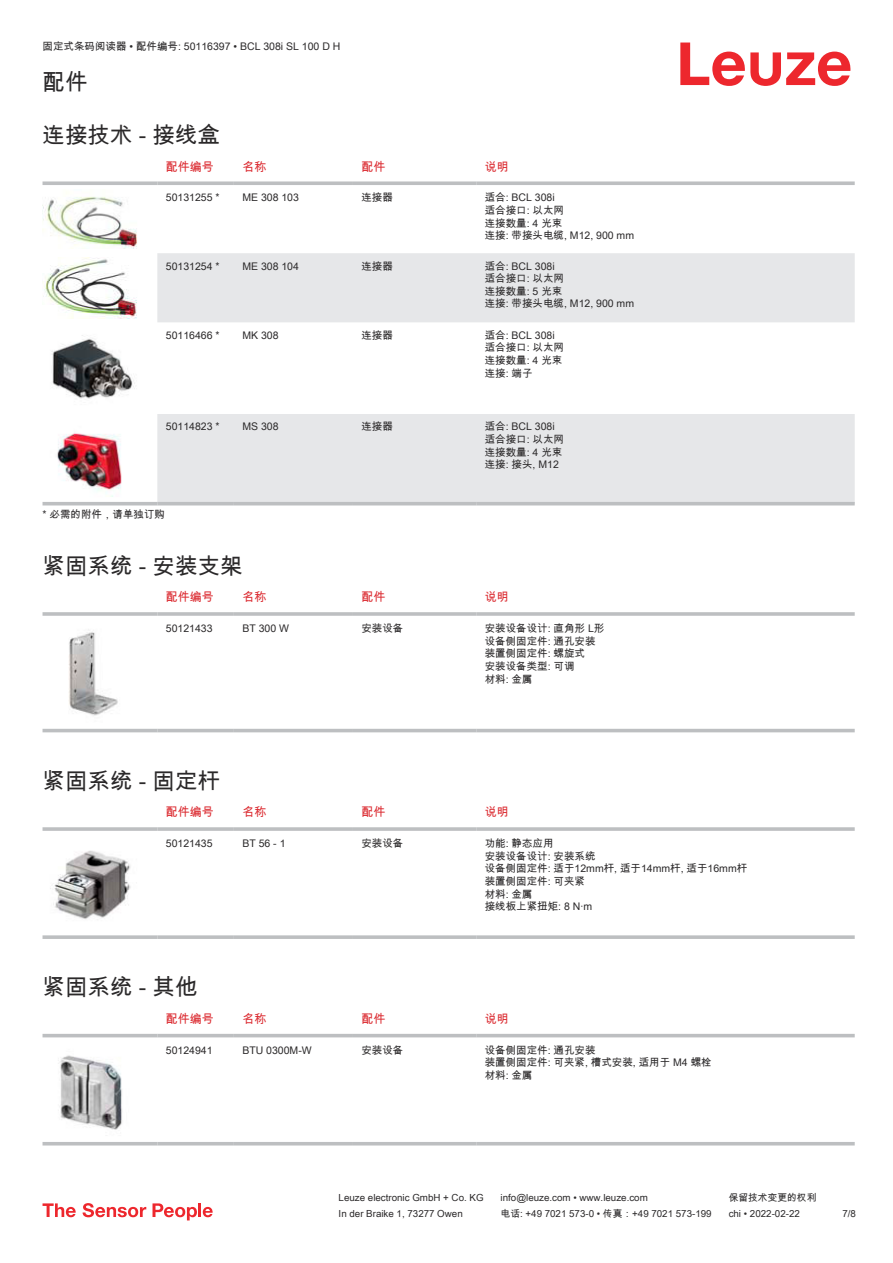
<style>
.page{position:relative;width:893px;height:1263px;background:#fff}
.page>*{position:absolute;margin:0;border:0;box-sizing:border-box;transform-origin:0 0}
.t1{font:22.5px "Arial Unicode MS";color:#2b292a}
.t2{font:12px "Arial Unicode MS";color:#db2a30}
.t3{font:10.5px/12.6px "Arial Unicode MS";color:#2b292a}
.t4{font:9.75px "Arial Unicode MS";color:#2b292a}
</style>
<div class="page">
<svg style="left:680px;top:43px;width:170px;height:43px"></svg>
<svg style="left:157px;top:253px;width:698px;height:249px;fill:#e6e7e9"></svg>
<svg style="left:43px;top:181px;width:114px;height:4px"></svg>
<svg style="left:157px;top:181px;width:77px;height:4px"></svg>
<svg style="left:234px;top:181px;width:119px;height:4px"></svg>
<svg style="left:353px;top:181px;width:123px;height:4px"></svg>
<svg style="left:476px;top:181px;width:379px;height:4px;background:#c4c6c8"></svg>
<hr style="left:43px;top:502px;width:114px;height:3px;background:#bdbfc1">
<hr style="left:157px;top:502px;width:77px;height:3px;background:#bdbfc1">
<hr style="left:234px;top:502px;width:119px;height:3px;background:#bdbfc1">
<hr style="left:353px;top:502px;width:123px;height:3px;background:#bdbfc1">
<hr style="left:476px;top:502px;width:379px;height:3px;background:#bdbfc1">
<img style="left:43px;top:197px;width:94px;height:52px">
<img style="left:43px;top:257px;width:94px;height:61px">
<img style="left:52px;top:335px;width:83px;height:64px">
<img style="left:57px;top:433px;width:65px;height:64px">
<svg style="left:43px;top:728px;width:812px;height:5px;fill:#efeff0"></svg>
<hr style="left:43px;top:612px;width:114px;height:4px;background:#bdbfc1">
<hr style="left:157px;top:612px;width:77px;height:4px;background:#c9cbcc">
<hr style="left:234px;top:612px;width:119px;height:4px;background:#c4c6c7">
<hr style="left:353px;top:612px;width:123px;height:4px;background:#bdbfc1">
<hr style="left:476px;top:612px;width:379px;height:4px;background:#c9cbcc">
<hr style="left:43px;top:729px;width:114px;height:3px;background:#bdbfc1">
<hr style="left:157px;top:729px;width:77px;height:3px;background:#bdbfc1">
<hr style="left:234px;top:729px;width:119px;height:3px;background:#bdbfc1">
<hr style="left:353px;top:729px;width:123px;height:3px;background:#bdbfc1">
<hr style="left:476px;top:729px;width:379px;height:3px;background:#bdbfc1">
<img style="left:69px;top:629px;width:49px;height:87px">
<svg style="left:43px;top:827px;width:114px;height:4px"></svg>
<hr style="left:157px;top:827px;width:77px;height:4px;background:#c7c8ca">
<hr style="left:234px;top:827px;width:119px;height:4px;background:#bdbfc1">
<svg style="left:353px;top:827px;width:123px;height:4px"></svg>
<hr style="left:476px;top:827px;width:379px;height:4px;background:#c7c8ca">
<svg style="left:43px;top:935px;width:114px;height:4px"></svg>
<svg style="left:157px;top:935px;width:77px;height:4px"></svg>
<svg style="left:234px;top:935px;width:119px;height:4px"></svg>
<svg style="left:353px;top:935px;width:123px;height:4px"></svg>
<svg style="left:476px;top:935px;width:379px;height:4px;background:#c3c5c7"></svg>
<img style="left:50px;top:850px;width:81px;height:69px">
<svg style="left:43px;top:1033px;width:812px;height:113px"></svg>
<hr style="left:43px;top:1034px;width:114px;height:3px;background:#bdbfc1">
<hr style="left:157px;top:1034px;width:77px;height:3px;background:#bdbfc1">
<hr style="left:234px;top:1034px;width:119px;height:3px;background:#bdbfc1">
<hr style="left:353px;top:1034px;width:123px;height:3px;background:#bdbfc1">
<hr style="left:476px;top:1034px;width:379px;height:3px;background:#bdbfc1">
<hr style="left:43px;top:1142px;width:114px;height:3px;background:#bdbfc1">
<hr style="left:157px;top:1142px;width:77px;height:3px;background:#bdbfc1">
<hr style="left:234px;top:1142px;width:119px;height:3px;background:#bdbfc1">
<hr style="left:353px;top:1142px;width:123px;height:3px;background:#bdbfc1">
<hr style="left:476px;top:1142px;width:379px;height:3px;background:#bdbfc1">
<img style="left:43px;top:1042px;width:97px;height:97px">
<svg style="left:43px;top:1203px;width:33px;height:14px"></svg>
<svg style="left:83px;top:1203px;width:63px;height:14px"></svg>
<svg style="left:153px;top:1203px;width:44px;height:17px"></svg>
<hr style="left:198px;top:1203px;width:3px;height:14px;background:#ed272d">
<svg style="left:203px;top:1207px;width:10px;height:10px"></svg>
<p class="t3" style="left:43px;top:40px;width:299px">固定式条码阅读器 • 配件编号: 50116397 • BCL 308i SL 100 D H</p>
<h1 class="t1" style="left:43px;top:66px;width:46px">配件</h1>
<h1 class="t1" style="left:43px;top:119px;width:179px">连接技术 - 接线盒</h1>
<p class="t2" style="left:166px;top:158px;width:49px">配件编号</p>
<p class="t2" style="left:242px;top:158px;width:25px">名称</p>
<p class="t2" style="left:361px;top:158px;width:25px">配件</p>
<p class="t2" style="left:485px;top:158px;width:25px">说明</p>
<p class="t3" style="left:166px;top:191px;width:55px">50131255 *</p>
<p class="t3" style="left:242px;top:191px;width:58px">ME 308 103</p>
<p class="t3" style="left:361px;top:191px;width:33px">连接器</p>
<p class="t3" style="left:485px;top:191px;width:151px">适合: BCL 308i<br>适合接口: 以太网<br>连接数量: 4 光束<br>连接: 带接头电缆, M12, 900 mm</p>
<p class="t3" style="left:166px;top:259px;width:55px">50131254 *</p>
<p class="t3" style="left:242px;top:259px;width:58px">ME 308 104</p>
<p class="t3" style="left:361px;top:259px;width:33px">连接器</p>
<p class="t3" style="left:485px;top:259px;width:151px">适合: BCL 308i<br>适合接口: 以太网<br>连接数量: 5 光束<br>连接: 带接头电缆, M12, 900 mm</p>
<p class="t3" style="left:166px;top:329px;width:55px">50116466 *</p>
<p class="t3" style="left:242px;top:329px;width:38px">MK 308</p>
<p class="t3" style="left:361px;top:329px;width:33px">连接器</p>
<p class="t3" style="left:485px;top:329px;width:81px">适合: BCL 308i适合接口: 以太网连接数量: 4 光束连接: 端子</p>
<p class="t3" style="left:166px;top:420px;width:55px">50114823 *</p>
<p class="t3" style="left:242px;top:420px;width:38px">MS 308</p>
<p class="t3" style="left:361px;top:420px;width:33px">连接器</p>
<p class="t3" style="left:485px;top:420px;width:81px">适合: BCL 308i适合接口: 以太网连接数量: 4 光束连接: 接头, M12</p>
<p class="t3" style="left:43px;top:508px;width:124px">* 必需的附件，请单独订购</p>
<h1 class="t1" style="left:43px;top:550px;width:202px">紧固系统 - 安装支架</h1>
<p class="t2" style="left:166px;top:588px;width:49px">配件编号</p>
<p class="t2" style="left:242px;top:588px;width:25px">名称</p>
<p class="t2" style="left:361px;top:588px;width:25px">配件</p>
<p class="t2" style="left:485px;top:588px;width:25px">说明</p>
<p class="t3" style="left:166px;top:622px;width:48px">50121433</p>
<p class="t3" style="left:242px;top:622px;width:48px">BT 300 W</p>
<p class="t3" style="left:361px;top:622px;width:43px">安装设备</p>
<p class="t3" style="left:485px;top:622px;width:121px">安装设备设计: 直角形 L形设备侧固定件: 通孔安装装置侧固定件: 螺旋式<br>安装设备类型: 可调<br>材料: 金属</p>
<h1 class="t1" style="left:43px;top:765px;width:179px">紧固系统 - 固定杆</h1>
<p class="t2" style="left:166px;top:803px;width:49px">配件编号</p>
<p class="t2" style="left:242px;top:803px;width:25px">名称</p>
<p class="t2" style="left:361px;top:803px;width:25px">配件</p>
<p class="t2" style="left:485px;top:803px;width:25px">说明</p>
<p class="t3" style="left:166px;top:837px;width:48px">50121435</p>
<p class="t3" style="left:242px;top:837px;width:45px">BT 56 - 1</p>
<p class="t3" style="left:361px;top:837px;width:43px">安装设备</p>
<p class="t3" style="left:485px;top:837px;width:264px">功能: 静态应用<br>安装设备设计: 安装系统<br>设备侧固定件: 适于12mm杆, 适于14mm杆, 适于16mm杆装置侧固定件: 可夹紧<br>材料: 金属<br>接线板上紧扭矩: 8 N·m</p>
<h1 class="t1" style="left:43px;top:971px;width:157px">紧固系统 - 其他</h1>
<p class="t2" style="left:166px;top:1010px;width:49px">配件编号</p>
<p class="t2" style="left:242px;top:1010px;width:25px">名称</p>
<p class="t2" style="left:361px;top:1010px;width:25px">配件</p>
<p class="t2" style="left:485px;top:1010px;width:25px">说明</p>
<p class="t3" style="left:166px;top:1044px;width:48px">50124941</p>
<p class="t3" style="left:242px;top:1044px;width:71px">BTU 0300M-W</p>
<p class="t3" style="left:361px;top:1044px;width:43px">安装设备</p>
<p class="t3" style="left:485px;top:1044px;width:228px">设备侧固定件: 通孔安装<br>装置侧固定件: 可夹紧, 槽式安装, 适用于 M4 螺栓材料: 金属</p>
<p class="t4" style="left:339px;top:1191px;width:146px">Leuze electronic GmbH + Co. KG</p>
<p class="t4" style="left:501px;top:1191px;width:149px">info@leuze.com • www.leuze.com</p>
<p class="t4" style="left:729px;top:1191px;width:89px">保留技术变更的权利</p>
<p class="t4" style="left:339px;top:1206px;width:126px">In der Braike 1, 73277 Owen</p>
<p class="t4" style="left:501px;top:1206px;width:212px">电话: +49 7021 573-0 • 传真：+49 7021 573-199</p>
<p class="t4" style="left:729px;top:1206px;width:73px">chi • 2022-02-22</p>
<p class="t4" style="left:842px;top:1206px;width:15px">7 /8</p>
</div>
